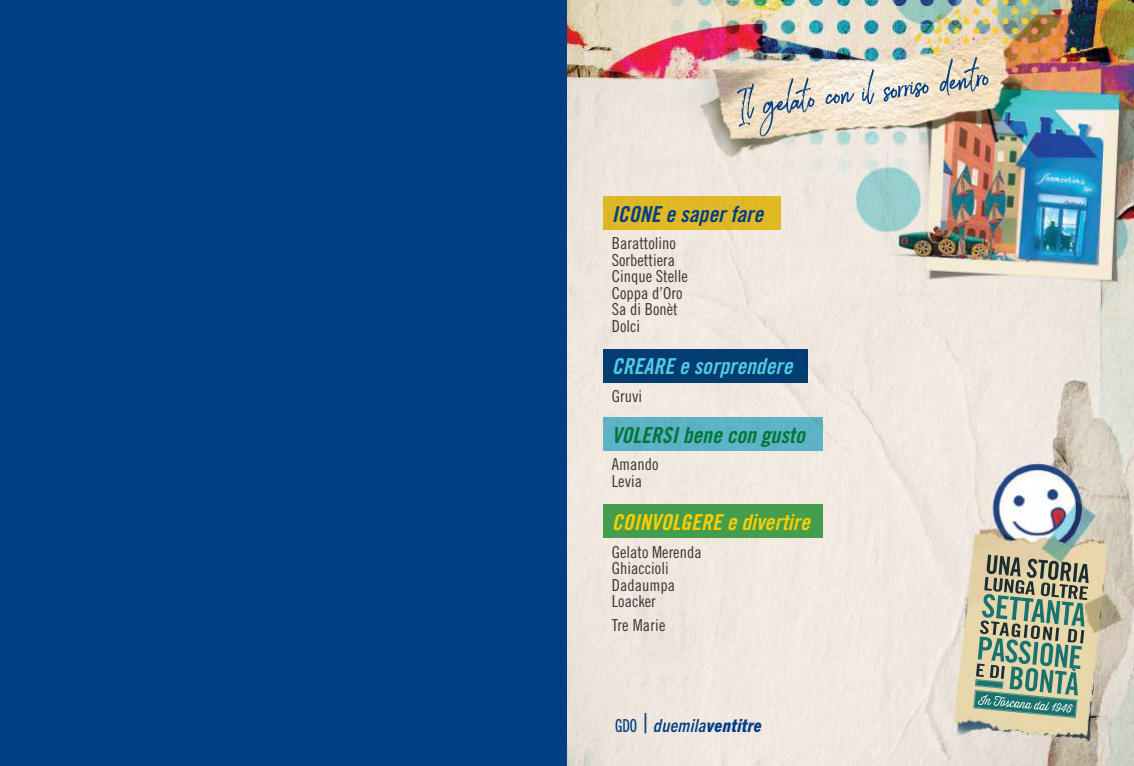
<style>
.page{position:relative;width:1134px;height:766px;background:#fff}
.page>*{position:absolute;margin:0;border:0;box-sizing:border-box;transform-origin:0 0}
.t1{font:22px "Trade Gothic Bold Cond Twenty Obl";color:#ffcd00}
.t2{font:22px "Trade Gothic Bold Cond Twenty Obl";color:#007639}
.t3{font:22px "Trade Gothic Bold Cond Twenty Obl";color:#53c8e4}
.t4{font:22px "Trade Gothic Bold Cond Twenty Obl";color:#003f84}
.t5{font:italic 800 condensed 18px "Trade Gothic Next LT Pro";letter-spacing:.02em;color:#003f84}
.t6{font:16.5px/16.5px "Trade Gothic Cond Eighteen";color:#393535}
.s1{font-family:"Trade Gothic Next LT Pro Cm";font-weight:400;font-style:normal;font-stretch:normal}
.s2{font-weight:700;font-style:normal;font-size:26px}
.s3{font-weight:700}
</style>
<div class="page">
<img style="left:567px;top:0;width:567px;height:765px">
<svg style="left:939px;top:57px;width:49px;height:39px;background:#c4c0b3"></svg>
<svg style="left:883px;top:82px;width:46px;height:20px"></svg>
<svg style="left:825px;top:92px;width:29px;height:12px"></svg>
<svg style="left:737px;top:77px;width:78px;height:59px;background:#cfc6b8"></svg>
<svg style="left:862px;top:69px;width:12px;height:35px"></svg>
<img style="left:982px;top:594px;width:102px;height:26px">
<img style="left:1009px;top:669px;width:69px;height:26px">
<img style="left:978px;top:636px;width:104px;height:33px">
<svg style="left:1069px;top:666px;width:6px;height:2px"></svg>
<svg style="left:984px;top:554px;width:105px;height:46px;background:#98967e"></svg>
<svg style="left:980px;top:620px;width:104px;height:23px;background:#9da185"></svg>
<svg style="left:976px;top:663px;width:29px;height:15px"></svg>
<img style="left:975px;top:678px;width:28px;height:1px">
<img style="left:975px;top:679px;width:28px;height:9px">
<img style="left:973px;top:689px;width:104px;height:28px">
<img style="left:974px;top:690px;width:103px;height:27px">
<svg style="left:978px;top:694px;width:95px;height:18px;background:#59968b"></svg>
<div style="left:0;top:0;width:567px;height:765px;background:#003f84"></div>
<div style="left:604px;top:197px;width:176px;height:33px;background:#e1b825"></div>
<div style="left:604px;top:349px;width:204px;height:33px;background:#043d72"></div>
<div style="left:604px;top:417px;width:218px;height:33px;background:#5db3c6"></div>
<div style="left:604px;top:504px;width:218px;height:33px;background:#439e4d"></div>
<h1 class="t4" style="left:612px;top:200px;width:153px">ICONE e saper fare</h1>
<p class="t6" style="left:612px;top:235px;width:78px">Barattolino<br>Sorbettiera<br>Cinque Stelle<br>Coppa d’Oro<br>Sa di Bonèt<br>Dolci</p>
<h1 class="t3" style="left:612px;top:353px;width:182px">CREARE e sorprendere</h1>
<p class="t6" style="left:612px;top:388px;width:32px">Gruvi</p>
<h1 class="t2" style="left:612px;top:421px;width:194px">VOLERSI bene con gusto</h1>
<p class="t6" style="left:612px;top:456px;width:48px">Amando<br>Levia</p>
<h1 class="t1" style="left:612px;top:508px;width:199px">COINVOLGERE e divertire</h1>
<p class="t6" style="left:612px;top:543px;width:91px">Gelato Merenda<br>Ghiaccioli<br>Dadaumpa<br>Loacker</p>
<p class="t6" style="left:612px;top:616px;width:55px">Tre Marie</p>
<p class="t5" style="left:615px;top:713px;width:148px"><span class="s1">GDO</span> <span class="s2">|</span> <span class="s3">duemila</span>ventitre</p>
</div>
